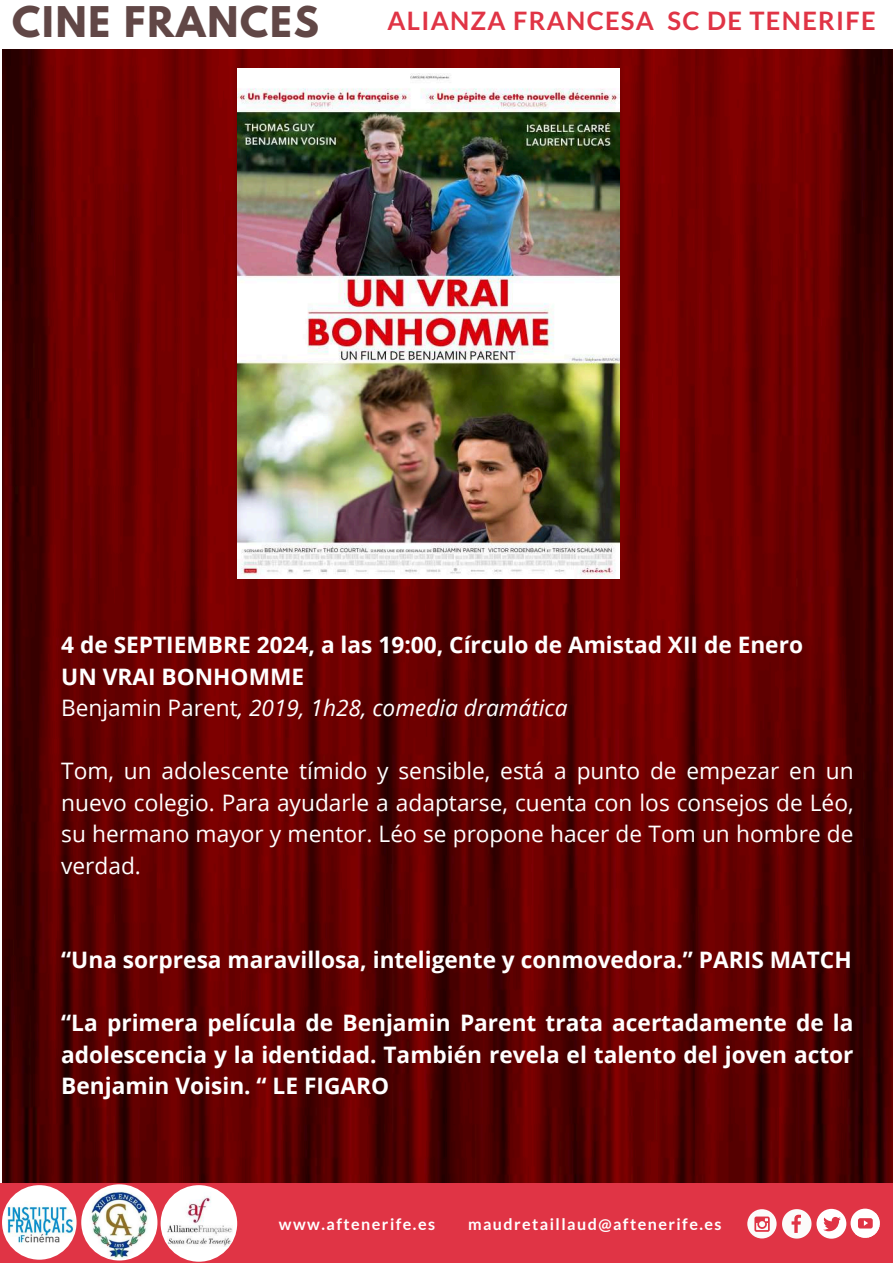
<style>
.page{position:relative;width:893px;height:1263px;background:#fff}
.page>*{position:absolute;margin:0;border:0;box-sizing:border-box;transform-origin:0 0}
.t1{font:700 37.5px "League Spartan";letter-spacing:.05em;color:#614746}
.t2{font:700 25.5px "Lato";letter-spacing:.05em;color:#e03445}
.t3{font:700 22.73px/31.5px "Open Sans";color:#fff}
.t4{font:22.73px/31.5px "Open Sans";color:#fff;text-align:justify}
.t5{font:700 16.12px "Lato";letter-spacing:.09em;color:#fff}
.s1{font-weight:400}
.s2{font-weight:400;font-style:italic}
</style>
<div class="page">
<div style="left:0;top:1183px;width:893px;height:80px;background:#e03445"></div>
<img style="left:2px;top:1185px;width:75px;height:75px;border-radius:50%">
<img style="left:81px;top:1184px;width:76px;height:76px;border-radius:50%">
<img style="left:161px;top:1185px;width:76px;height:77px;border-radius:50%">
<div style="left:747px;top:1209px;width:29px;height:29px;background:#fbfbfa;border-radius:50%"></div>
<svg style="left:754px;top:1216px;width:15px;height:16px"></svg>
<svg style="left:782px;top:1209px;width:29px;height:29px"></svg>
<div style="left:816px;top:1209px;width:30px;height:30px;background:#fff;border-radius:50%"></div>
<svg style="left:823px;top:1217px;width:18px;height:14px"></svg>
<svg style="left:850px;top:1208px;width:29px;height:30px"></svg>
<svg style="left:855px;top:1213px;width:25px;height:25px"></svg>
<img style="left:2px;top:49px;width:891px;height:1134px">
<img style="left:237px;top:69px;width:382px;height:509px">
<h1 class="t1" style="left:12px;top:3px;width:308px">CINE FRANCES</h1>
<p class="t2" style="left:387px;top:4px;width:489px">ALIANZA FRANCESA SC DE TENERIFE</p>
<p class="t3" style="left:61px;top:629px;width:743px">4 de SEPTIEMBRE 2024, a las 19:00, Círculo de Amistad XII de Enero<br>UN VRAI BONHOMME<br><span class="s1">Benjamin Parent</span><span class="s2">, 2019, 1h28, comedia dramática</span></p>
<p class="t4" style="left:61px;top:755px;width:794px">Tom, un adolescente tímido y sensible, está a punto de empezar en un nuevo colegio. Para ayudarle a adaptarse, cuenta con los consejos de Léo, su hermano mayor y mentor. Léo se propone hacer de Tom un hombre de verdad.</p>
<p class="t3" style="left:61px;top:944px;width:792px">“Una sorpresa maravillosa, inteligente y conmovedora.” PARIS MATCH</p>
<p class="t3" style="left:61px;top:1007px;width:794px;text-align:justify">“La primera película de Benjamin Parent trata acertadamente de la adolescencia y la identidad. También revela el talento del joven actor Benjamin Voisin. “ LE FIGARO</p>
<p class="t5" style="left:279px;top:1214px;width:158px">www.aftenerife.es</p>
<p class="t5" style="left:468px;top:1214px;width:255px">maudretaillaud@aftenerife.es</p>
</div>
